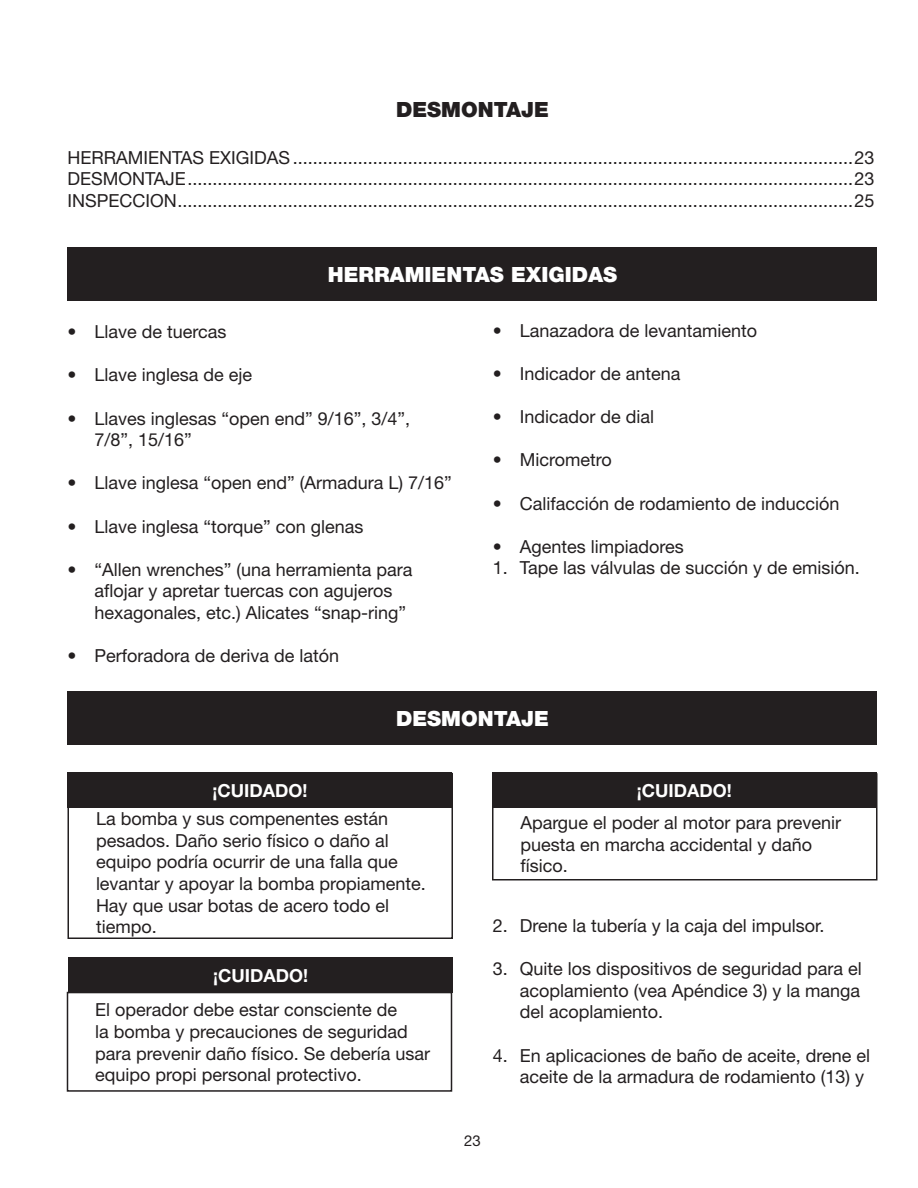
<style>
.page{position:relative;width:918px;height:1188px;background:#fff}
.page>*{position:absolute;margin:0;border:0;box-sizing:border-box;transform-origin:0 0}
.t1{font:900 21px "Helvetica Neue";color:#fff}
.t2{font:900 21px "Helvetica Neue";color:#231f20}
.t3{font:18px/21.6px "Helvetica Neue";color:#231f20}
.t4{font:700 18px "Helvetica Neue";color:#fff}
.t5{font:15px "Helvetica Neue";color:#231f20}
</style>
<div class="page">
<div style="left:68px;top:772px;width:384px;height:36px;background:#231f20"></div>
<div style="left:68px;top:773px;width:385px;height:166px;border:2px solid #231f20"></div>
<div style="left:68px;top:957px;width:385px;height:36px;background:#231f20"></div>
<div style="left:67px;top:992px;width:385px;height:100px;border:2px solid #231f20"></div>
<div style="left:492px;top:772px;width:385px;height:36px;background:#231f20"></div>
<div style="left:492px;top:773px;width:386px;height:107px;border:2px solid #231f20"></div>
<div style="left:68px;top:247px;width:810px;height:54px;background:#231f20"></div>
<div style="left:68px;top:691px;width:810px;height:54px;background:#231f20"></div>
<p class="t2" style="left:396px;top:97px;width:154px">DESMONTAJE</p>
<p class="t3" style="left:68px;top:146px;width:808px;text-align:justify">HERRAMIENTAS EXIGIDAS................................................................................................................23<br>DESMONTAJE.....................................................................................................................................23<br>INSPECCION.......................................................................................................................................25</p>
<p class="t1" style="left:328px;top:262px;width:291px">HERRAMIENTAS EXIGIDAS</p>
<p class="t3" style="left:68px;top:321px;width:161px">• Llave de tuercas</p>
<p class="t3" style="left:68px;top:364px;width:186px">• Llave inglesa de eje</p>
<p class="t3" style="left:94px;top:407px;width:317px;text-indent:-27px">• Llaves inglesas “open end” 9/16”, 3/4”,<br>7/8”, 15/16”</p>
<p class="t3" style="left:68px;top:472px;width:386px">• Llave inglesa “open end” (Armadura L) 7/16”</p>
<p class="t3" style="left:68px;top:515px;width:298px">• Llave inglesa “torque” con glenas</p>
<p class="t3" style="left:94px;top:558px;width:320px;text-indent:-27px">• “Allen wrenches” (una herramienta para aflojar y apretar tuercas con agujeros hexagonales, etc.) Alicates “snap-ring”</p>
<p class="t3" style="left:68px;top:645px;width:273px">• Perforadora de deriva de latón</p>
<p class="t3" style="left:493px;top:319px;width:266px">• Lanazadora de levantamiento</p>
<p class="t3" style="left:493px;top:362px;width:189px">• Indicador de antena</p>
<p class="t3" style="left:493px;top:406px;width:163px">• Indicador de dial</p>
<p class="t3" style="left:493px;top:449px;width:121px">• Micrometro</p>
<p class="t3" style="left:493px;top:492px;width:348px">• Califacción de rodamiento de inducción</p>
<p class="t3" style="left:493px;top:535px;width:193px">• Agentes limpiadores</p>
<p class="t3" style="left:493px;top:557px;width:369px">1. Tape las válvulas de succión y de emisión.</p>
<p class="t1" style="left:396px;top:706px;width:154px">DESMONTAJE</p>
<p class="t4" style="left:212px;top:780px;width:97px">¡CUIDADO!</p>
<p class="t3" style="left:96px;top:808px;width:331px">La bomba y sus compenentes están pesados. Daño serio físico o daño al equipo podría ocurrir de una falla que levantar y apoyar la bomba propiamente.<br>Hay que usar botas de acero todo el tiempo.</p>
<p class="t4" style="left:213px;top:964px;width:97px">¡CUIDADO!</p>
<p class="t3" style="left:95px;top:999px;width:337px">El operador debe estar consciente de<br>la bomba y precauciones de seguridad para prevenir daño físico. Se debería usar equipo propi personal protectivo.</p>
<p class="t4" style="left:637px;top:780px;width:97px">¡CUIDADO!</p>
<p class="t3" style="left:521px;top:812px;width:322px">Apargue el poder al motor para prevenir puesta en marcha accidental y daño físico.</p>
<p class="t3" style="left:493px;top:915px;width:333px">2. Drene la tubería y la caja del impulsor.</p>
<p class="t3" style="left:520px;top:958px;width:344px;text-align:justify;text-indent:-27px">3. Quite los dispositivos de seguridad para el acoplamiento (vea Apéndice 3) y la manga del acoplamiento.</p>
<p class="t3" style="left:520px;top:1044px;width:352px;text-indent:-27px">4. En aplicaciones de baño de aceite, drene el aceite de la armadura de rodamiento (13) y</p>
<p class="t5" style="left:464px;top:1132px;width:18px">23</p>
</div>
